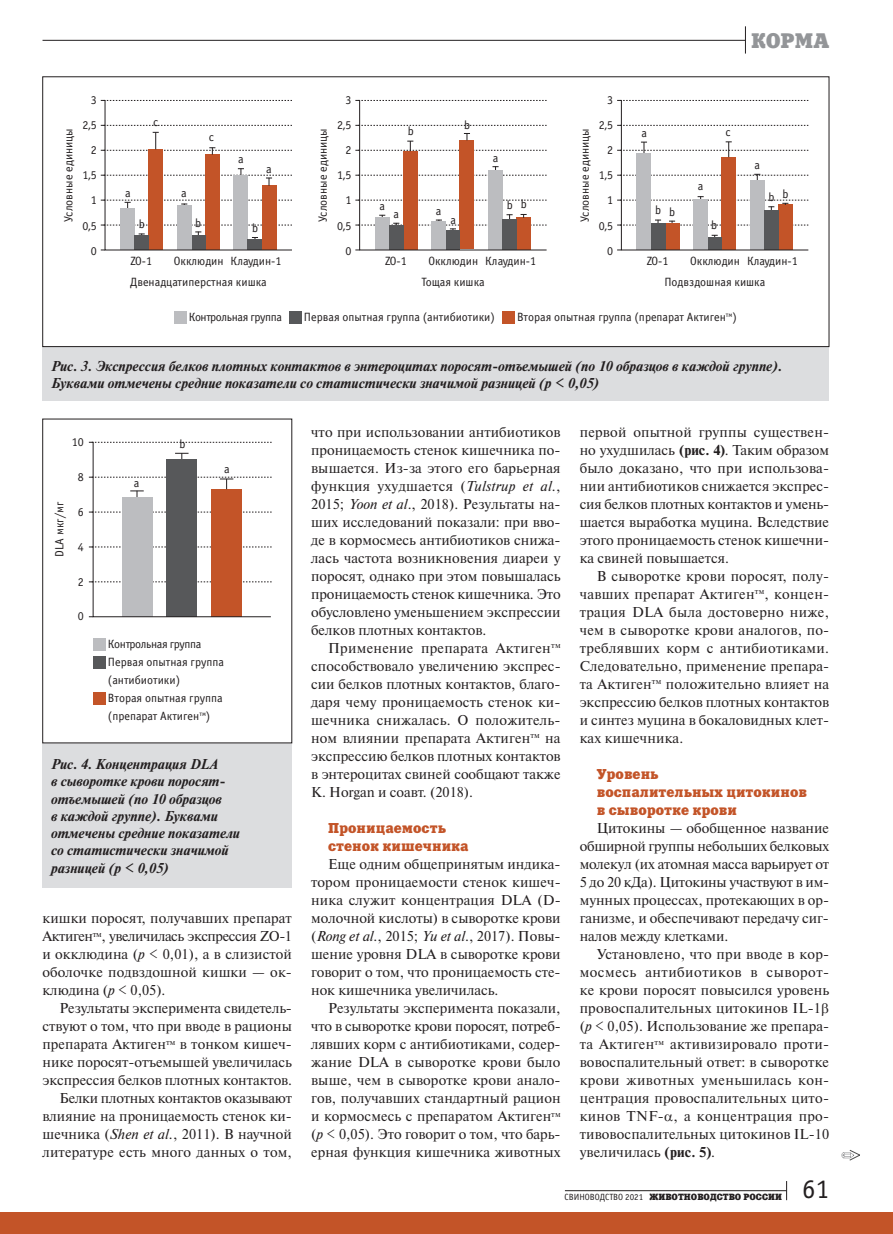
<style>
.page{position:relative;width:893px;height:1234px;background:#fff}
.page>*{position:absolute;margin:0;border:0;box-sizing:border-box;transform-origin:0 0}
.t1{font:27px "Officina Sans C";color:#231f20}
.t2{font:21px "Xenia C";letter-spacing:-.005em;color:#939598}
.t3{font:14.25px/18px "Newton C";color:#231f20;text-align:justify}
.t4{font:italic 700 14.25px/17.2px "Newton C";color:#231f20}
.t5{font:14.25px/18px "Xenia C";color:#c35428}
.t6{font:12px/25.2px "Officina Sans C";color:#231f20;text-align:right}
.t7{font:12px "Officina Sans C";letter-spacing:-.03em;color:#231f20}
.t8{font:9px "Xenia C";color:#231f20}
.s1{font-style:italic}
.s2{font-weight:700}
.s3{font-family:"Officina Sans C"}
</style>
<div class="page">
<hr style="left:43px;top:40px;width:702px;height:1px;background:#231f20">
<svg style="left:745px;top:26px;width:1px;height:28px"></svg>
<hr style="left:565px;top:1189px;width:222px;height:1px;background:#231f20">
<svg style="left:786px;top:1181px;width:1px;height:18px"></svg>
<div style="left:43px;top:347px;width:786px;height:54px;background:#dcdddf"></div>
<div style="left:174px;top:311px;width:13px;height:12px;background:#bcbdc0"></div>
<div style="left:289px;top:311px;width:13px;height:12px;background:#57585a"></div>
<div style="left:502px;top:311px;width:13px;height:12px;background:#c35428"></div>
<svg style="left:101px;top:99px;width:191px;height:152px"></svg>
<svg style="left:355px;top:99px;width:192px;height:152px"></svg>
<svg style="left:617px;top:99px;width:192px;height:152px"></svg>
<div style="left:43px;top:743px;width:249px;height:144px;background:#dcdddf"></div>
<div style="left:93px;top:638px;width:13px;height:12px;background:#bcbdc0"></div>
<div style="left:93px;top:656px;width:13px;height:12px;background:#57585a"></div>
<div style="left:93px;top:692px;width:13px;height:12px;background:#c35428"></div>
<svg style="left:89px;top:441px;width:183px;height:176px"></svg>
<div style="left:0;top:1212px;width:893px;height:21px;background:#c35428"></div>
<svg style="left:842px;top:1150px;width:18px;height:10px"></svg>
<p class="t6" style="left:56px;top:221px;width:95px;rotate:-90deg">Условные единицы</p>
<p class="t6" style="left:83px;top:87px;width:16px">3<br>2,5<br>2<br>1,5<br>1<br>0,5<br>0</p>
<h2 class="t2" style="left:751px;top:27px;width:80px">КОРМА</h2>
<p class="t6" style="left:153px;top:110px;width:7px">c</p>
<p class="t6" style="left:209px;top:125px;width:7px">c</p>
<p class="t6" style="left:125px;top:181px;width:7px">a</p>
<p class="t6" style="left:181px;top:181px;width:7px">a</p>
<p class="t6" style="left:139px;top:212px;width:7px">b</p>
<p class="t6" style="left:195px;top:210px;width:7px">b</p>
<p class="t6" style="left:238px;top:146px;width:7px">a</p>
<p class="t6" style="left:266px;top:157px;width:7px">a</p>
<p class="t6" style="left:252px;top:216px;width:7px">b</p>
<p class="t6" style="left:131px;top:248px;width:23px">ZO-1</p>
<p class="t6" style="left:174px;top:248px;width:51px">Окклюдин</p>
<p class="t6" style="left:231px;top:248px;width:52px">Клаудин-1</p>
<p class="t6" style="left:311px;top:221px;width:95px;rotate:-90deg">Условные единицы</p>
<p class="t6" style="left:337px;top:87px;width:16px">3<br>2,5<br>2<br>1,5<br>1<br>0,5<br>0</p>
<p class="t6" style="left:408px;top:118px;width:7px">b</p>
<p class="t6" style="left:464px;top:112px;width:7px">b</p>
<p class="t6" style="left:493px;top:146px;width:7px">a</p>
<p class="t6" style="left:380px;top:193px;width:7px">a</p>
<p class="t6" style="left:393px;top:201px;width:7px">a</p>
<p class="t6" style="left:436px;top:198px;width:7px">a</p>
<p class="t6" style="left:450px;top:207px;width:7px">a</p>
<p class="t6" style="left:507px;top:192px;width:21px">b b</p>
<p class="t6" style="left:385px;top:248px;width:23px">ZO-1</p>
<p class="t6" style="left:428px;top:248px;width:51px">Окклюдин</p>
<p class="t6" style="left:485px;top:248px;width:52px">Клаудин-1</p>
<p class="t6" style="left:572px;top:221px;width:95px;rotate:-90deg">Условные единицы</p>
<p class="t6" style="left:599px;top:87px;width:16px">3<br>2,5<br>2<br>1,5<br>1<br>0,5<br>0</p>
<p class="t6" style="left:641px;top:121px;width:7px">a</p>
<p class="t6" style="left:655px;top:199px;width:21px">b b</p>
<p class="t6" style="left:726px;top:120px;width:7px">c</p>
<p class="t6" style="left:698px;top:174px;width:7px">a</p>
<p class="t6" style="left:711px;top:212px;width:7px">b</p>
<p class="t6" style="left:754px;top:153px;width:7px">a</p>
<p class="t6" style="left:768px;top:183px;width:21px">b b</p>
<p class="t6" style="left:647px;top:248px;width:23px">ZO-1</p>
<p class="t6" style="left:690px;top:248px;width:51px">Окклюдин</p>
<p class="t6" style="left:747px;top:248px;width:52px">Клаудин-1</p>
<p class="t6" style="left:130px;top:270px;width:138px">Двенадцатиперстная кишка</p>
<p class="t6" style="left:421px;top:270px;width:65px">Тощая кишка</p>
<p class="t6" style="left:664px;top:270px;width:102px">Подвздошная кишка</p>
<p class="t7" style="left:189px;top:310px;width:95px">Контрольная группа</p>
<p class="t6" style="left:304px;top:304px;width:192px">Первая опытная группа (антибиотики)</p>
<p class="t6" style="left:517px;top:304px;width:221px">Вторая опытная группа (препарат Актиген<sup>тм</sup>)</p>
<p class="t4" style="left:51px;top:357px;width:733px">Рис. 3. Экспрессия белков плотных контактов в энтероцитах поросят-отъемышей (по 10 образцов в каждой группе).<br>Буквами отмечены средние показатели со статистически значимой разницей (р &lt; 0,05)</p>
<p class="t6" style="left:72px;top:429px;width:13px">10</p>
<p class="t6" style="left:179px;top:431px;width:7px">b</p>
<p class="t6" style="left:78px;top:464px;width:7px">8</p>
<p class="t6" style="left:78px;top:499px;width:7px">6</p>
<p class="t6" style="left:78px;top:534px;width:7px">4</p>
<p class="t6" style="left:78px;top:569px;width:7px">2</p>
<p class="t6" style="left:78px;top:604px;width:7px">0</p>
<p class="t6" style="left:134px;top:470px;width:7px">a</p>
<p class="t6" style="left:47px;top:556px;width:56px;rotate:-90deg">DLA мкг/мг</p>
<p class="t6" style="left:224px;top:456px;width:7px">a</p>
<p class="t6" style="left:108px;top:635px;width:118px;line-height:18px;text-align:left">Контрольная группа<br>Первая опытная группа (антибиотики)<br>Вторая опытная группа (препарат Актиген<sup>тм</sup>)</p>
<p class="t4" style="left:51px;top:755px;width:191px">Рис. 4. Концентрация DLA<br>в сыворотке крови поросят&shy;отъемышей (по 10 образцов<br>в каждой группе). Буквами отмечены средние показатели со статистически значимой разницей (р &lt; 0,05)</p>
<p class="t3" style="left:43px;top:909px;width:251px">кишки поросят, получавших препарат Актиген<sup>тм</sup>, увеличилась экспрессия ZO-1 и окклюдина (<span class="s1">р</span> &lt; 0,01), а в слизистой оболочке подвздошной кишки — ок‑ клюдина (<span class="s1">р</span> &lt; 0,05).</p>
<p class="t3" style="left:43px;top:999px;width:251px;text-align:right">Результаты эксперимента свидетель‑ ствуют о том, что при вводе в рационы препарата Актиген<sup>тм</sup> в тонком кишеч‑ нике поросят-отъемышей увеличилась экспрессия белков плотных контактов.<br>Белки плотных контактов оказывают влияние на проницаемость стенок ки‑ шечника (<span class="s1">Shen et al.</span>, 2011). В научной литературе есть много данных о том,</p>
<p class="t3" style="left:311px;top:423px;width:251px">что при использовании антибиотиков проницаемость стенок кишечника по‑ вышается. Из-за этого его барьерная функция ухудшается (<span class="s1">Tulstrup et al.</span>, 2015; <span class="s1">Yoon et al</span>., 2018). Результаты на‑ ших исследований показали: при вво‑ де в кормосмесь антибиотиков снижа‑ лась частота возникновения диареи у поросят, однако при этом повышалась проницаемость стенок кишечника. Это обусловлено уменьшением экспрессии белков плотных контактов.</p>
<p class="t3" style="left:311px;top:639px;width:251px;text-indent:17px">Применение препарата Актиген<sup>тм </sup>способствовало увеличению экспрес‑ сии белков плотных контактов, благо‑ даря чему проницаемость стенок ки‑ шечника снижалась. О положитель‑ ном влиянии препарата Актиген<sup>тм</sup> на экспрессию белков плотных контактов в энтероцитах свиней сообщают также K. Horgan и соавт. (2018).</p>
<p class="t5" style="left:328px;top:819px;width:142px">Проницаемость стенок кишечника</p>
<p class="t3" style="left:311px;top:855px;width:251px;text-align:left;text-indent:17px">Еще одним общепринятым индика‑ тором проницаемости стенок кишеч‑ ника служит концентрация DLA (D&shy;молочной кислоты) в сыворотке крови (<span class="s1">Rong et al.</span>, 2015; <span class="s1">Yu et al</span>., 2017). Повы‑ шение уровня DLA в сыворотке крови говорит о том, что проницаемость сте‑ нок кишечника увеличилась.</p>
<p class="t3" style="left:311px;top:999px;width:251px;text-align:left;text-indent:17px">Результаты эксперимента показали, что в сыворотке крови поросят, потреб&shy;лявших корм с антибиотиками, содер‑ жание DLA в сыворотке крови было выше, чем в сыворотке крови анало‑ гов, получавших стандартный рацион и кормосмесь с препаратом Актиген<sup>тм </sup>(<span class="s1">р</span> &lt; 0,05). Это говорит о том, что барь‑ ерная функция кишечника животных</p>
<p class="t3" style="left:580px;top:423px;width:251px">первой опытной группы существен‑ но ухудшилась <span class="s2">(рис. 4)</span>. Таким образом было доказано, что при использова‑ нии антибиотиков снижается экспрес‑ сия белков плотных контактов и умень‑ шается выработка муцина. Вследствие этого проницаемость стенок кишечни‑ ка свиней повышается.</p>
<p class="t3" style="left:580px;top:567px;width:251px;text-indent:17px">В сыворотке крови поросят, полу‑ чавших препарат Актиген<sup>тм</sup>, концен‑ трация DLA была достоверно ниже, чем в сыворотке крови аналогов, по‑ треблявших корм с антибиотиками.<br>Следовательно, применение препара‑ та Актиген<sup>тм</sup> положительно влияет на экспрессию белков плотных контактов и синтез муцина в бокаловидных клет‑ ках кишечника.</p>
<p class="t5" style="left:597px;top:765px;width:212px">Уровень<br>воспалительных цитокинов в сыворотке крови</p>
<p class="t3" style="left:580px;top:819px;width:251px;text-indent:17px">Цитокины — обобщенное название обширной группы небольших белковых молекул (их атомная масса варьирует от 5 до 20 кДа). Цитокины участвуют в им‑ мунных процессах, протекающих в ор‑ ганизме, и обеспечивают передачу сиг‑ налов между клетками.</p>
<p class="t3" style="left:580px;top:945px;width:251px;text-align:left;text-indent:17px">Установлено, что при вводе в кор‑ мосмесь антибиотиков в сыворот‑ ке крови поросят повысился уровень провоспалительных цитокинов IL-1 (<span class="s1">р</span> &lt; 0,05). Использование же препара‑ та Актиген<sup>тм</sup> активизировало проти‑ вовоспалительный ответ: в сыворотке крови животных уменьшилась кон‑ центрация провоспалительных цито‑ кинов TNF- , а концентрация про‑ тивовоспалительных цитокинов IL-10 увеличилась <span class="s2">(рис. 5)</span>.</p>
<p class="t8" style="left:565px;top:1190px;width:219px"><span class="s3">СВИНОВОДСТВО 2021</span> ЖИВОТНОВОДСТВО РОССИИ</p>
<h1 class="t1" style="left:802px;top:1174px;width:28px">61</h1>
</div>
